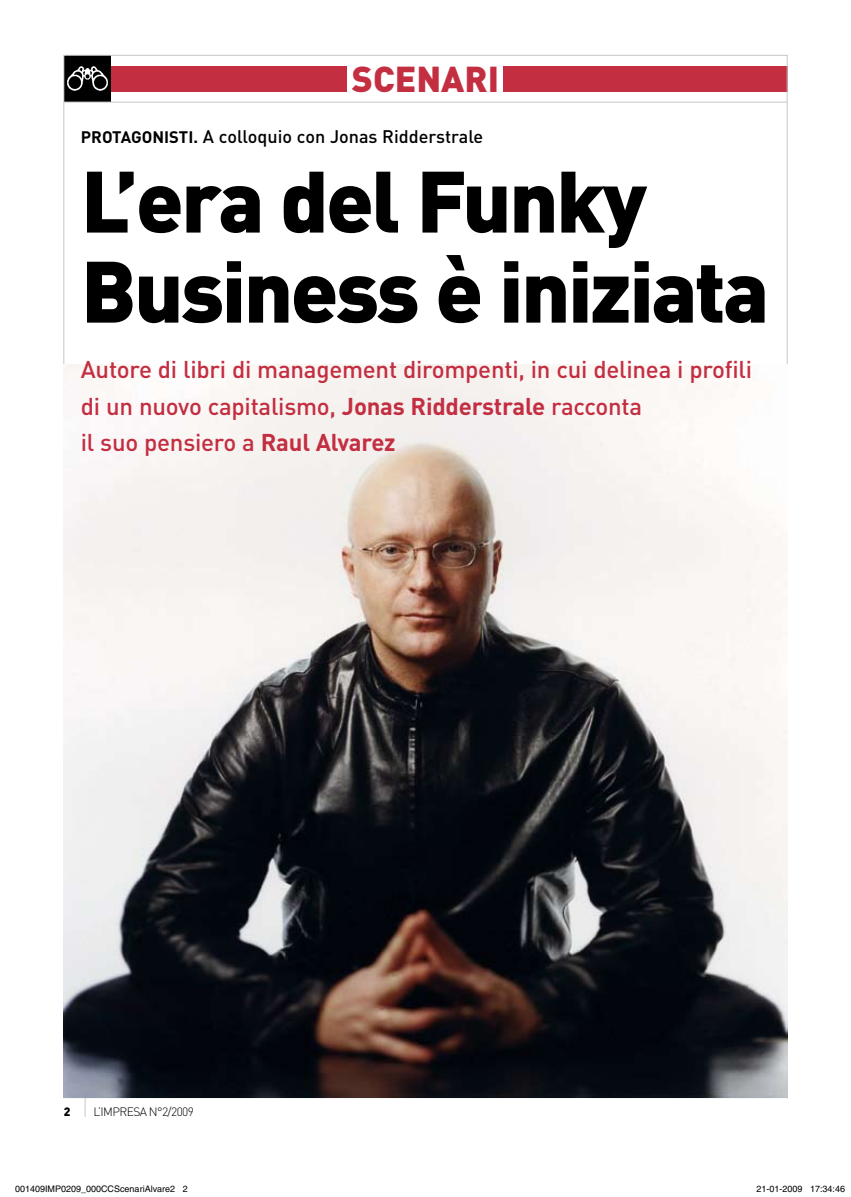
<style>
.page{position:relative;width:851px;height:1197px;background:#fff}
.page>*{position:absolute;margin:0;border:0;box-sizing:border-box;transform-origin:0 0}
.t1{font:900 85.5px/90px "DIN";letter-spacing:-.03em;color:#000}
.t2{font:900 35.55px "DIN";color:#c32e41}
.t3{font:500 24px/36px "DIN";letter-spacing:-.01em;color:#c32e41}
.t4{font:500 18px "DIN";color:#000}
.t5{font:300 12px "DIN";letter-spacing:-.05em;color:#000}
.t6{font:9px "Helvetica";color:#000}
.s1{font-weight:700;font-size:16.5px}
.s2{font-weight:700}
</style>
<div class="page">
<svg style="left:85px;top:1097px;width:1px;height:19px"></svg>
<div style="left:79px;top:66px;width:268px;height:25px;background:#c32e41"></div>
<div style="left:64px;top:55px;width:47px;height:47px;background:#000"></div>
<img style="left:67px;top:66px;width:41px;height:25px">
<div style="left:503px;top:66px;width:284px;height:25px;background:#c32e41"></div>
<hr style="left:64px;top:102px;width:723px;height:1px;background:#c5c6c8">
<img style="left:64px;top:364px;width:723px;height:732px">
<h2 class="t2" style="left:352px;top:56px;width:148px">SCENARI</h2>
<p class="t4" style="left:81px;top:124px;width:404px"><span class="s1">PROTAGONISTI.</span> A colloquio con Jonas Ridderstrale</p>
<h1 class="t1" style="left:81px;top:152px;width:689px">L’era del Funky<br>Business è iniziata</h1>
<p class="t3" style="left:81px;top:351px;width:672px">Autore di libri di management dirompenti, in cui delinea i profili di un nuovo capitalismo, <span class="s2">Jonas Ridderstrale</span> racconta<br>il suo pensiero a <span class="s2">Raul Alvarez</span></p>
<p class="t5" style="left:94px;top:1103px;width:102px">L’IMPRESA N°2/2009</p>
<p class="t6" style="left:15px;top:1183px;width:174px">001409IMP0209_000CCScenariAlvare2 2</p>
<p class="t6" style="left:756px;top:1183px;width:90px">21-01-2009 17:34:46</p>
</div>
